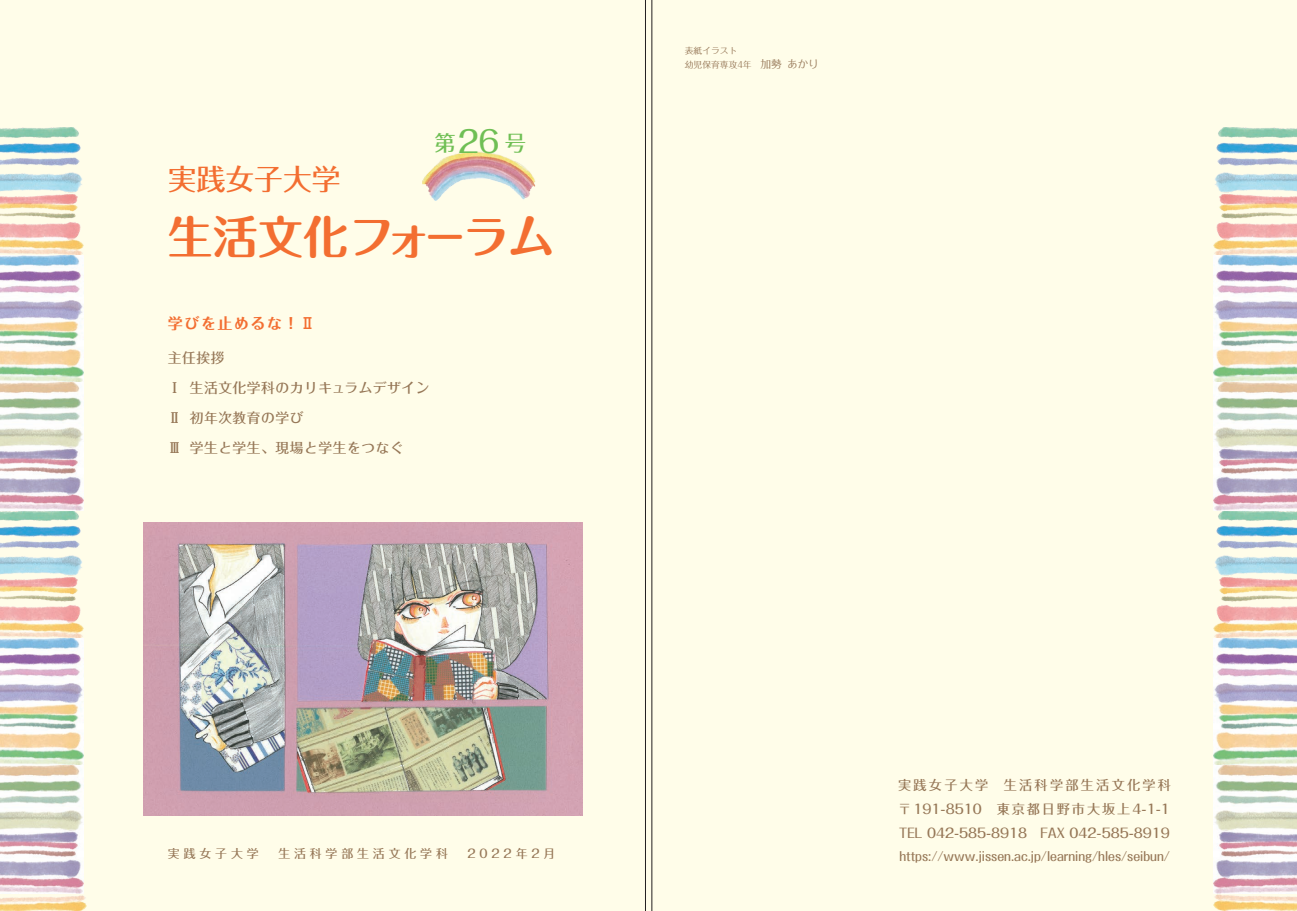
<style>
.page{position:relative;width:1297px;height:911px;background:#fff}
.page>*{position:absolute;margin:0;border:0;box-sizing:border-box;transform-origin:0 0}
.t1{font:700 47.5px "Maru Fo Pro";letter-spacing:-.09em;color:#f36e31}
.t2{font:500 30px "Folk Pro";color:#6fbf54}
.t3{font:500 28.75px "Folk Pro";color:#f36e31}
.t4{font:500 21.25px "Folk Pro";color:#6fbf54}
.t5{font:700 15px "Folk Pro";letter-spacing:.1em;color:#f36e31}
.t6{font:500 13.75px/30px "Folk Pro";letter-spacing:.04em;color:#967757}
.t7{font:500 13.12px "Folk Pro";color:#967757;scale:.9 1}
.t8{font:500 13.12px "Folk Pro";letter-spacing:.145em;color:#967757}
.t9{font:500 13.12px "Folk Pro";letter-spacing:.175em;color:#967757}
.t10{font:500 12.5px "Folk Pro";color:#967757}
.t11{font:500 11.88px "Folk Pro";letter-spacing:.325em;color:#967757}
.t12{font:10.62px "Folk Pro";color:#967757}
.t13{font:8.75px "Folk Pro";color:#967757}
.s1{font-size:45px}
.s2{font-family:"UD Shin Go Pro";font-weight:500}
</style>
<div class="page">
<div style="left:0;top:0;width:1296px;height:911px;background:#fffde9"></div>
<hr style="left:645px;top:0;width:1px;height:911px;background:#231f20">
<hr style="left:651px;top:0;width:1px;height:911px;background:#231f20">
<img style="left:1213px;top:128px;width:83px;height:783px">
<img style="left:0;top:128px;width:83px;height:765px">
<img style="left:0;top:895px;width:86px;height:16px">
<img style="left:422px;top:152px;width:114px;height:49px">
<img style="left:143px;top:523px;width:439px;height:292px">
<h2 class="t2" style="left:458px;top:116px;width:43px">26</h2>
<h3 class="t4" style="left:434px;top:125px;width:23px">第</h3>
<h3 class="t4" style="left:504px;top:125px;width:23px">号</h3>
<h3 class="t3" style="left:168px;top:155px;width:174px">実践女子大学</h3>
<h1 class="t1" style="left:168px;top:198px;width:389px"><span class="s1">生活文化</span>フォーラム</h1>
<p class="t5" style="left:168px;top:310px;width:148px">学びを止めるな！<span class="s2">Ⅱ</span></p>
<p class="t6" style="left:190px;top:341px;width:241px;text-indent:-22px">主任挨拶<br>生活文化学科のカリキュラムデザイン</p>
<p class="t6" style="left:168px;top:371px;width:15px">Ⅰ</p>
<p class="t6" style="left:168px;top:401px;width:15px">Ⅱ</p>
<p class="t6" style="left:168px;top:431px;width:15px">Ⅲ</p>
<p class="t6" style="left:190px;top:401px;width:115px">初年次教育の学び</p>
<p class="t6" style="left:190px;top:431px;width:215px">学生と学生、現場と学生をつなぐ</p>
<p class="t11" style="left:168px;top:843px;width:92px">実践女子大学</p>
<p class="t11" style="left:278px;top:843px;width:171px">生活科学部生活文化学科</p>
<p class="t11" style="left:467px;top:843px;width:89px">2022年 2 月</p>
<p class="t13" style="left:684px;top:44px;width:54px">表紙イラスト</p>
<p class="t13" style="left:684px;top:57px;width:68px">幼児保育専攻4年</p>
<p class="t12" style="left:760px;top:55px;width:23px">加勢</p>
<p class="t12" style="left:787px;top:55px;width:33px">あかり</p>
<p class="t8" style="left:898px;top:774px;width:92px">実践女子大学</p>
<p class="t8" style="left:898px;top:798px;width:85px">〒 191-8510</p>
<p class="t9" style="left:1003px;top:774px;width:169px">生活科学部生活文化学科</p>
<p class="t8" style="left:996px;top:798px;width:174px">東京都日野市大坂上4-1-1</p>
<p class="t7" style="left:899px;top:821px;width:144px">TEL 042-585-8918</p>
<p class="t10" style="left:899px;top:845px;width:272px">https://www.jissen.ac j p. /learning/hles/seibun/</p>
<p class="t7" style="left:1040px;top:821px;width:145px">FAX 042-585-8919</p>
</div>
